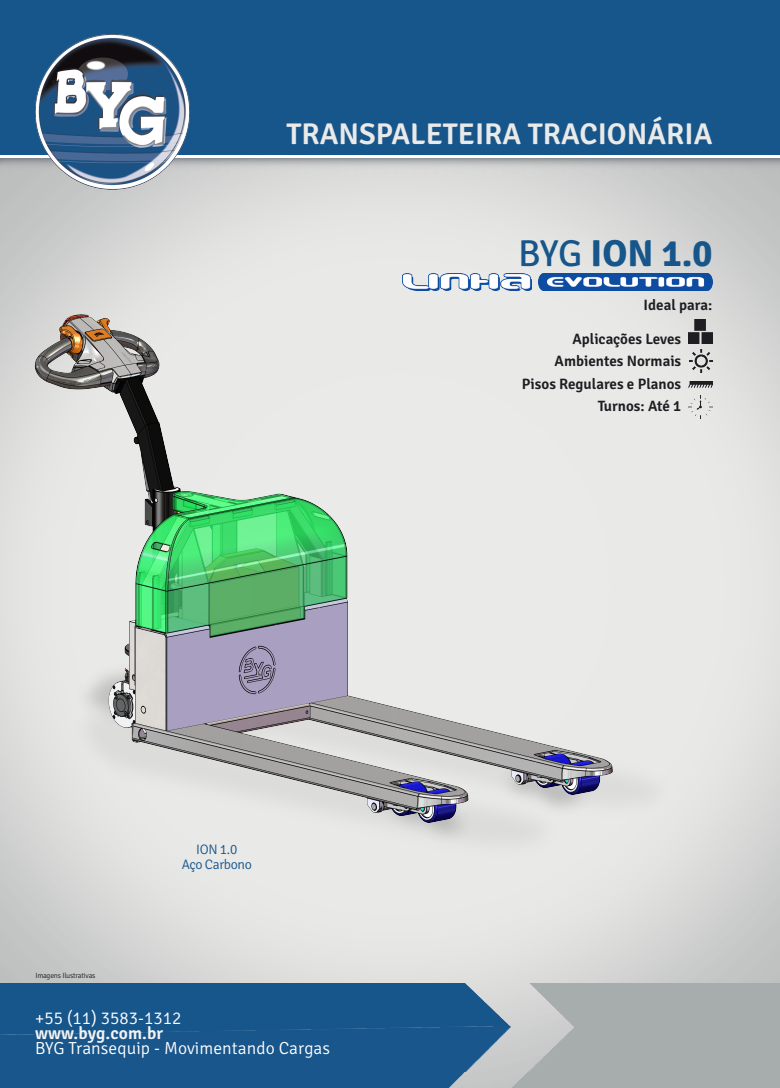
<style>
.page{position:relative;width:780px;height:1088px;background:#fff}
.page>*{position:absolute;margin:0;border:0;box-sizing:border-box;transform-origin:0 0}
.t1{font:700 37.5px "Signika";color:#17568b}
.t2{font:600 30px "Signika";color:#eaeae8}
.t3{font:300 17.5px "Signika";letter-spacing:.005em;color:#fff}
.t4{font:600 17.5px "Signika";letter-spacing:.005em;color:#f3f4f3}
.t5{font:600 15px/22.5px "Signika";color:#1f1c22;text-align:right}
.t6{font:300 13.75px/15px "Signika";letter-spacing:-.025em;color:#15558b;text-align:center}
.t7{font:300 7.5px "Signika";letter-spacing:-.025em;color:#1f1c22}
.s1{font-weight:400}
</style>
<div class="page">
<img style="left:0;top:173px;width:779px;height:854px">
<img style="left:0;top:173px;width:705px;height:773px">
<img style="left:688px;top:320px;width:24px;height:23px">
<img style="left:688px;top:349px;width:24px;height:24px">
<img style="left:688px;top:382px;width:24px;height:5px">
<img style="left:688px;top:395px;width:24px;height:24px">
<img style="left:538px;top:274px;width:174px;height:17px">
<img style="left:403px;top:274px;width:128px;height:17px">
<div style="left:0;top:0;width:779px;height:155px;background:#17568b"></div>
<img style="left:35px;top:34px;width:155px;height:156px">
<div style="left:0;top:983px;width:510px;height:44px;background:#17568b"></div>
<img style="left:0;top:1027px;width:779px;height:61px">
<img style="left:529px;top:983px;width:250px;height:88px">
<h2 class="t2" style="left:286px;top:116px;width:427px">TRANSPALETEIRA TRACIONÁRIA</h2>
<h1 class="t1" style="left:518px;top:231px;width:196px"><span class="s1">BYG</span> ION 1.0</h1>
<p class="t5" style="left:643px;top:294px;width:70px">Ideal para:</p>
<p class="t7" style="left:35px;top:971px;width:62px">Imagens Ilustrativas</p>
<p class="t6" style="left:182px;top:842px;width:72px">ION 1.0<br>Aço Carbono</p>
<p class="t3" style="left:35px;top:1008px;width:148px">+55 (11) 3583-1312</p>
<p class="t4" style="left:35px;top:1023px;width:129px">www.byg.com.br</p>
<p class="t3" style="left:35px;top:1038px;width:296px">BYG Transequip - Movimentando Cargas</p>
<p class="t5" style="left:522px;top:327px;width:161px">Aplicações Leves<br>Ambientes Normais<br>Pisos Regulares e Planos<br>Turnos: Até 1</p>
</div>
